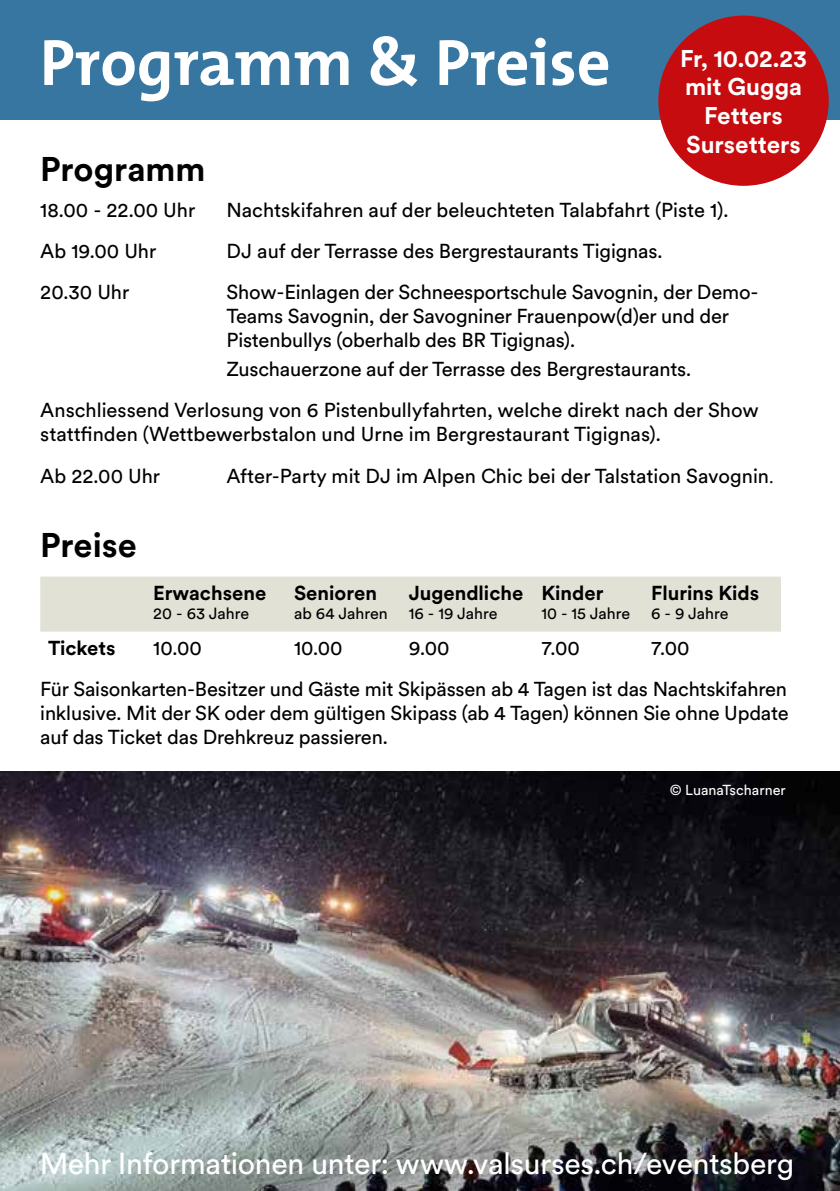
<style>
.page{position:relative;width:840px;height:1191px;background:#fff}
.page>*{position:absolute;margin:0;border:0;box-sizing:border-box;transform-origin:0 0}
.t1{font:700 66px "The Mix";color:#fff}
.t2{font:700 33.8px "Circulargraubuenden";color:#000}
.t3{font:30px "Circulargraubuenden";letter-spacing:-.01em;color:#fff}
.t4{font:700 24px/28.8px "Circulargraubuenden";color:#fff;text-align:center}
.t5{font:20px/24px "Circulargraubuenden";letter-spacing:-.01em;color:#000}
.t6{font:700 20px "Circulargraubuenden";color:#000}
.t7{font:16px "Circulargraubuenden";color:#000}
.t8{font:14.4px "Circulargraubuenden";color:#fdfcfb}
.s1{font-family:"Minion Pro"}
</style>
<div class="page">
<img style="left:0;top:771px;width:839px;height:420px">
<div style="left:0;top:0;width:839px;height:119px;background:#3676a1"></div>
<div style="left:40px;top:576px;width:740px;height:55px;background:#e2e1d6"></div>
<div style="left:658px;top:16px;width:170px;height:170px;background:#c60c0e;border-radius:50%"></div>
<h1 class="t1" style="left:40px;top:7px;width:572px">Programm &amp; Preise</h1>
<p class="t4" style="left:679px;top:43px;width:128px">Fr, 10.02.23 mit Gugga<br>Fetters<br>Sursetters</p>
<h2 class="t2" style="left:40px;top:146px;width:167px">Programm</h2>
<p class="t5" style="left:40px;top:197px;width:156px">18.00 - 22.00 Uhr</p>
<p class="t5" style="left:226px;top:197px;width:503px">Nachtskifahren auf der beleuchteten Talabfahrt (Piste 1).</p>
<p class="t5" style="left:40px;top:238px;width:118px">Ab 19.00 Uhr</p>
<p class="t5" style="left:226px;top:238px;width:437px">DJ auf der Terrasse des Bergrestaurants Tigignas.</p>
<p class="t5" style="left:40px;top:279px;width:91px">20.30 Uhr</p>
<p class="t5" style="left:226px;top:279px;width:533px">Show-Einlagen der Schneesportschule Savognin, der Demo-<br>Teams Savognin, der Savogniner Frauenpow(d)er und der<br>Pistenbullys (oberhalb des BR Tigignas).</p>
<p class="t5" style="left:40px;top:348px;width:719px;line-height:41px;text-indent:186px">Zuschauerzone auf der Terrasse des Bergrestaurants.<br>Anschliessend Verlosung von 6 Pistenbullyfahrten, welche direkt nach der Show</p>
<p class="t5" style="left:40px;top:413px;width:621px;line-height:41px">stattfinden (Wettbewerbstalon und Urne im Bergrestaurant Tigignas).<br>Ab 22.00 Uhr</p>
<p class="t5" style="left:226px;top:462px;width:548px">After-Party mit DJ im Alpen Chic bei der Talstation Savognin<span class="s1">.</span></p>
<h2 class="t2" style="left:40px;top:522px;width:98px">Preise</h2>
<p class="t6" style="left:153px;top:579px;width:114px">Erwachsene</p>
<p class="t7" style="left:153px;top:602px;width:97px">20 - 63 Jahre</p>
<p class="t6" style="left:294px;top:579px;width:84px">Senioren</p>
<p class="t7" style="left:294px;top:602px;width:95px">ab 64 Jahren</p>
<p class="t6" style="left:408px;top:579px;width:116px">Jugendliche</p>
<p class="t7" style="left:408px;top:602px;width:90px">16 - 19 Jahre</p>
<p class="t6" style="left:541px;top:579px;width:63px">Kinder</p>
<p class="t7" style="left:541px;top:602px;width:90px">10 - 15 Jahre</p>
<p class="t6" style="left:650px;top:579px;width:110px">Flurins Kids</p>
<p class="t7" style="left:650px;top:602px;width:79px">6 - 9 Jahre</p>
<p class="t6" style="left:48px;top:634px;width:69px">Tickets</p>
<p class="t5" style="left:153px;top:635px;width:50px">10.00</p>
<p class="t5" style="left:294px;top:635px;width:50px">10.00</p>
<p class="t5" style="left:408px;top:635px;width:42px">9.00</p>
<p class="t5" style="left:541px;top:635px;width:40px">7.00</p>
<p class="t5" style="left:40px;top:626px;width:748px;line-height:41px;text-indent:610px">7.00<br>Für Saisonkarten-Besitzer und Gäste mit Skipässen ab 4 Tagen ist das Nachtskifahren</p>
<p class="t5" style="left:40px;top:700px;width:749px">inklusive. Mit der SK oder dem gültigen Skipass (ab 4 Tagen) können Sie ohne Update auf das Ticket das Drehkreuz passieren.</p>
<p class="t8" style="left:669px;top:780px;width:117px">© LuanaTscharner</p>
<h3 class="t3" style="left:40px;top:1143px;width:755px">Mehr Informationen unter: www.valsurses.ch/eventsberg</h3>
</div>
